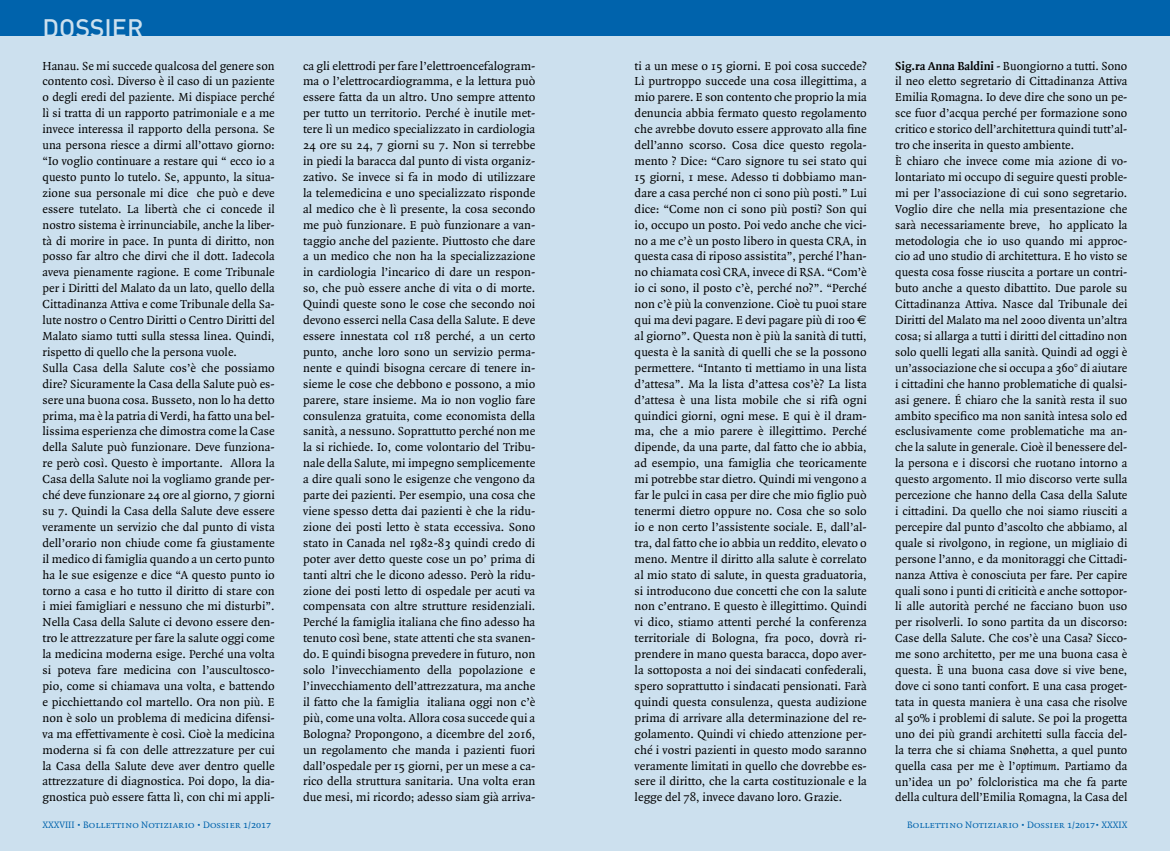
<style>
.page{position:relative;width:1170px;height:851px;background:#fff}
.page>*{position:absolute;margin:0;border:0;box-sizing:border-box;transform-origin:0 0}
.t1{font:500 25px "DIN";color:#cce0ee}
.t2{font:12.5px/15.9px "Quadraat";color:#000}
.t3{font:10px "Quadraat Small Caps";color:#0063ac}
.s1{font-family:"Euro Sans"}
.s2{font-weight:700}
.s3{font-style:italic}
</style>
<div class="page">
<div style="left:0;top:0;width:585px;height:850px;background:#cce0ee"></div>
<div style="left:585px;top:0;width:584px;height:850px;background:#cce0ee"></div>
<div style="left:0;top:0;width:585px;height:35px;background:#0063ac"></div>
<div style="left:585px;top:0;width:584px;height:35px;background:#0063ac"></div>
<h1 class="t1" style="left:43px;top:12px;width:102px">DOSSIER</h1>
<p class="t2" style="left:43px;top:58px;width:234px">Hanau. Se mi succede qualcosa del genere son contento così. Diverso è il caso di un paziente o degli eredi del paziente. Mi dispiace perché lì si tratta di un rapporto patrimoniale e a me invece interessa il rapporto della persona. Se una persona riesce a dirmi all’ottavo giorno: “Io voglio continuare a restare qui “ ecco io a questo punto lo tutelo. Se, appunto, la situa&shy;zione sua personale mi dice che può e deve essere tutelato. La libertà che ci concede il nostro sistema è irrinunciabile, anche la liber&shy;tà di morire in pace. In punta di diritto, non posso far altro che dirvi che il dott. Iadecola aveva pienamente ragione. E come Tribunale per i Diritti del Malato da un lato, quello della Cittadinanza Attiva e come Tribunale della Sa&shy;lute nostro o Centro Diritti o Centro Diritti del Malato siamo tutti sulla stessa linea. Quindi, rispetto di quello che la persona vuole.<br>Sulla Casa della Salute cos’è che possiamo dire? Sicuramente la Casa della Salute può es&shy;sere una buona cosa. Busseto, non lo ha detto prima, ma è la patria di Verdi, ha fatto una bel&shy;lissima esperienza che dimostra come la Case della Salute può funzionare. Deve funziona&shy;re però così. Questo è importante. Allora la Casa della Salute noi la vogliamo grande per&shy;ché deve funzionare 24 ore al giorno, 7 giorni su 7. Quindi la Casa della Salute deve essere veramente un servizio che dal punto di vista dell’orario non chiude come fa giustamente il medico di famiglia quando a un certo punto ha le sue esigenze e dice “A questo punto io torno a casa e ho tutto il diritto di stare con i miei famigliari e nessuno che mi disturbi”.<br>Nella Casa della Salute ci devono essere den&shy;tro le attrezzature per fare la salute oggi come la medicina moderna esige. Perché una volta si poteva fare medicina con l’auscultosco&shy;pio, come si chiamava una volta, e battendo e picchiettando col martello. Ora non più. E non è solo un problema di medicina difensi&shy;va ma effettivamente è così. Cioè la medicina moderna si fa con delle attrezzature per cui la Casa della Salute deve aver dentro quelle attrezzature di diagnostica. Poi dopo, la dia&shy;gnostica può essere fatta lì, con chi mi appli-</p>
<p class="t2" style="left:303px;top:58px;width:234px;text-align:justify">ca gli elettrodi per fare l’elettroencefalogram&shy;ma o l’elettrocardiogramma, e la lettura può essere fatta da un altro. Uno sempre attento per tutto un territorio. Perché è inutile met&shy;tere lì un medico specializzato in cardiologia 24 ore su 24, 7 giorni su 7. Non si terrebbe in piedi la baracca dal punto di vista organiz&shy;zativo. Se invece si fa in modo di utilizzare la telemedicina e uno specializzato risponde al medico che è lì presente, la cosa secondo me può funzionare. E può funzionare a van&shy;taggio anche del paziente. Piuttosto che dare a un medico che non ha la specializzazione in cardiologia l’incarico di dare un respon&shy;so, che può essere anche di vita o di morte.<br>Quindi queste sono le cose che secondo noi devono esserci nella Casa della Salute. E deve essere innestata col 118 perché, a un certo punto, anche loro sono un servizio perma&shy;nente e quindi bisogna cercare di tenere in&shy;sieme le cose che debbono e possono, a mio parere, stare insieme. Ma io non voglio fare consulenza gratuita, come economista della sanità, a nessuno. Soprattutto perché non me la si richiede. Io, come volontario del Tribu&shy;nale della Salute, mi impegno semplicemente a dire quali sono le esigenze che vengono da parte dei pazienti. Per esempio, una cosa che viene spesso detta dai pazienti è che la ridu&shy;zione dei posti letto è stata eccessiva. Sono stato in Canada nel 1982-83 quindi credo di poter aver detto queste cose un po’ prima di tanti altri che le dicono adesso. Però la ridu&shy;zione dei posti letto di ospedale per acuti va compensata con altre strutture residenziali.<br>Perché la famiglia italiana che fino adesso ha tenuto così bene, state attenti che sta svanen&shy;do. E quindi bisogna prevedere in futuro, non solo l’invecchiamento della popolazione e l’invecchiamento dell’attrezzatura, ma anche il fatto che la famiglia italiana oggi non c’è più, come una volta. Allora cosa succede qui a Bologna? Propongono, a dicembre del 2016, un regolamento che manda i pazienti fuori dall’ospedale per 15 giorni, per un mese a ca&shy;rico della struttura sanitaria. Una volta eran due mesi, mi ricordo; adesso siam già arriva-</p>
<p class="t2" style="left:634px;top:58px;width:234px;text-align:justify">ti a un mese o 15 giorni. E poi cosa succede?<br>Lì purtroppo succede una cosa illegittima, a mio parere. E son contento che proprio la mia denuncia abbia fermato questo regolamento che avrebbe dovuto essere approvato alla fine dell’anno scorso. Cosa dice questo regola&shy;mento ? Dice: “Caro signore tu sei stato qui 15 giorni, 1 mese. Adesso ti dobbiamo man&shy;dare a casa perché non ci sono più posti.” Lui dice: “Come non ci sono più posti? Son qui io, occupo un posto. Poi vedo anche che vici&shy;no a me c’è un posto libero in questa CRA, in questa casa di riposo assistita”, perché l’han&shy;no chiamata così CRA, invece di RSA. “Com’è io ci sono, il posto c’è, perché no?”. “Perché non c’è più la convenzione. Cioè tu puoi stare qui ma devi pagare. E devi pagare più di 100 <span class="s1">€ </span>al giorno”. Questa non è più la sanità di tutti, questa è la sanità di quelli che se la possono permettere. “Intanto ti mettiamo in una lista d’attesa”. Ma la lista d’attesa cos’è? La lista d’attesa è una lista mobile che si rifà ogni quindici giorni, ogni mese. E qui è il dram&shy;ma, che a mio parere è illegittimo. Perché dipende, da una parte, dal fatto che io abbia, ad esempio, una famiglia che teoricamente mi potrebbe star dietro. Quindi mi vengono a far le pulci in casa per dire che mio figlio può tenermi dietro oppure no. Cosa che so solo io e non certo l’assistente sociale. E, dall’al&shy;tra, dal fatto che io abbia un reddito, elevato o meno. Mentre il diritto alla salute è correlato al mio stato di salute, in questa graduatoria, si introducono due concetti che con la salute non c’entrano. E questo è illegittimo. Quindi vi dico, stiamo attenti perché la conferenza territoriale di Bologna, fra poco, dovrà ri&shy;prendere in mano questa baracca, dopo aver&shy;la sottoposta a noi dei sindacati confederali, spero soprattutto i sindacati pensionati. Farà quindi questa consulenza, questa audizione prima di arrivare alla determinazione del re&shy;golamento. Quindi vi chiedo attenzione per&shy;ché i vostri pazienti in questo modo saranno veramente limitati in quello che dovrebbe es&shy;sere il diritto, che la carta costituzionale e la legge del 78, invece davano loro. Grazie.</p>
<p class="t2" style="left:895px;top:58px;width:234px"><span class="s2">Sig.ra Anna Baldini</span> - Buongiorno a tutti. Sono il neo eletto segretario di Cittadinanza Attiva Emilia Romagna. Io deve dire che sono un pe&shy;sce fuor d’acqua perché per formazione sono critico e storico dell’architettura quindi tutt’al&shy;tro che inserita in questo ambiente.<br>È chiaro che invece come mia azione di vo&shy;lontariato mi occupo di seguire questi proble&shy;mi per l’associazione di cui sono segretario.<br>Voglio dire che nella mia presentazione che sarà necessariamente breve, ho applicato la metodologia che io uso quando mi approc&shy;cio ad uno studio di architettura. E ho visto se questa cosa fosse riuscita a portare un contri&shy;buto anche a questo dibattito. Due parole su Cittadinanza Attiva. Nasce dal Tribunale dei Diritti del Malato ma nel 2000 diventa un’altra cosa; si allarga a tutti i diritti del cittadino non solo quelli legati alla sanità. Quindi ad oggi è un’associazione che si occupa a 360° di aiutare i cittadini che hanno problematiche di qualsi&shy;asi genere. É chiaro che la sanità resta il suo ambito specifico ma non sanità intesa solo ed esclusivamente come problematiche ma an&shy;che la salute in generale. Cioè il benessere del&shy;la persona e i discorsi che ruotano intorno a questo argomento. Il mio discorso verte sulla percezione che hanno della Casa della Salute i cittadini. Da quello che noi siamo riusciti a percepire dal punto d’ascolto che abbiamo, al quale si rivolgono, in regione, un migliaio di persone l’anno, e da monitoraggi che Cittadi&shy;nanza Attiva è conosciuta per fare. Per capire quali sono i punti di criticità e anche sottopor&shy;li alle autorità perché ne facciano buon uso per risolverli. Io sono partita da un discorso:<br>Case della Salute. Che cos’è una Casa? Sicco&shy;me sono architetto, per me una buona casa è questa. È una buona casa dove si vive bene, dove ci sono tanti confort. E una casa proget&shy;tata in questa maniera è una casa che risolve al 50% i problemi di salute. Se poi la progetta uno dei più grandi architetti sulla faccia del&shy;la terra che si chiama Snøhetta, a quel punto quella casa per me è l’<span class="s3">optimum</span>. Partiamo da un’idea un po’ folcloristica ma che fa parte della cultura dell’Emilia Romagna, la Casa del</p>
<p class="t3" style="left:43px;top:819px;width:230px">XXXVIII • Bollettino Notiziario • Dossier 1/2017</p>
<p class="t3" style="left:907px;top:819px;width:222px">Bollettino Notiziario • Dossier 1/2017• XXXIX</p>
</div>
